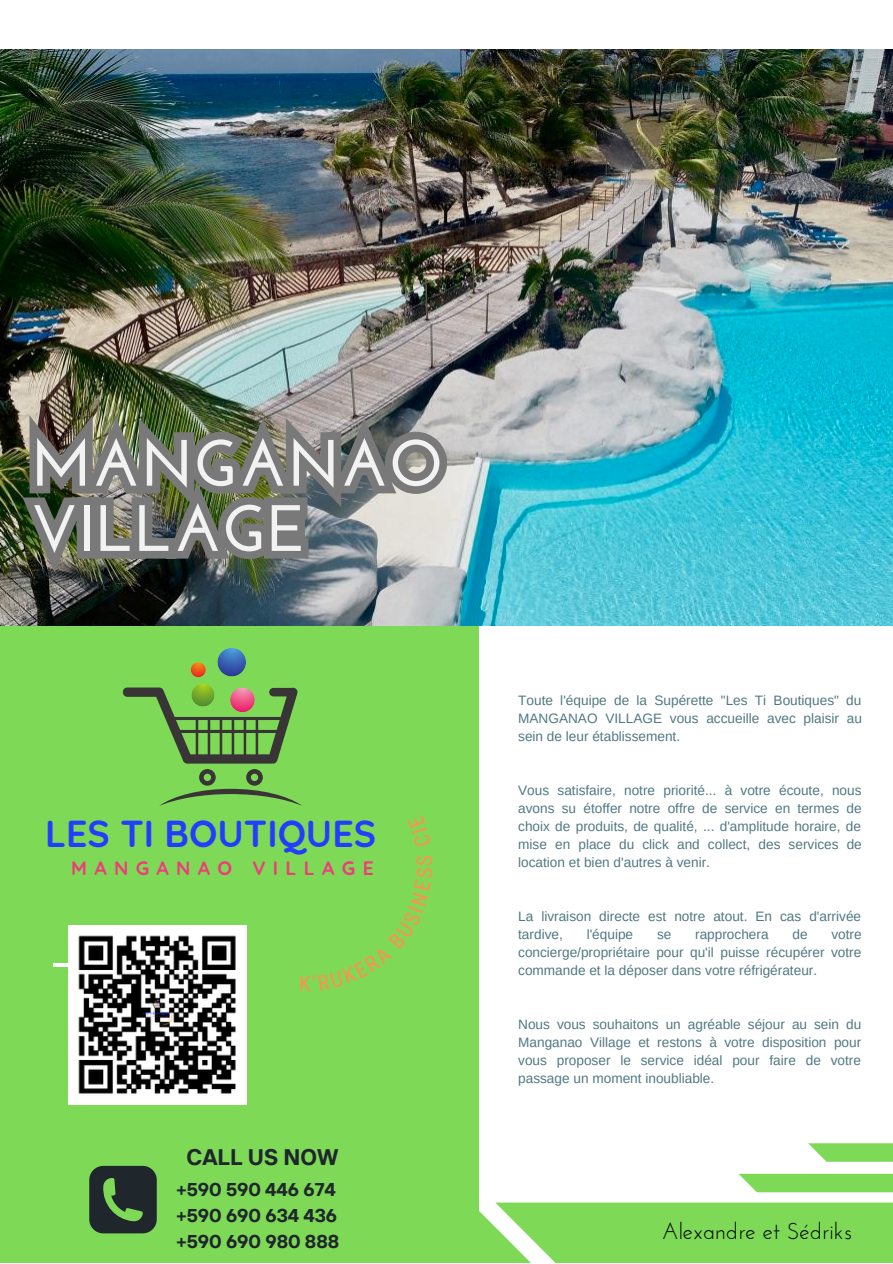
<style>
.page{position:relative;width:893px;height:1264px;background:#fff}
.page>*{position:absolute;margin:0;border:0;box-sizing:border-box;transform-origin:0 0}
.t1{font:700 65.4px/65.2px "Josefin Sans";color:#f2f2f2}
.t2{font:700 37.35px "Quicksand";color:#233dff}
.t3{font:22.95px "Josefin Sans";color:#000}
.t4{font:700 22.5px "TT Interphases";color:#1f262c}
.t5{font:21.3px "Roboto Condensed";color:#ff914d}
.t6{font:700 19.35px "Quicksand";letter-spacing:.38em;color:#ef3c7b}
.t7{font:700 18.45px "TT Interphases";color:#1f262c}
.t8{font:13.65px/18px "Arimo";color:#517882;text-align:justify}
</style>
<div class="page">
<div style="left:0;top:616px;width:479px;height:645px;background:#7ed957"></div>
<img style="left:0;top:49px;width:892px;height:576px">
<hr style="left:53px;top:963px;width:133px;height:4px;background:#fff">
<svg style="left:217px;top:647px;width:29px;height:29px"></svg>
<svg style="left:191px;top:683px;width:23px;height:23px"></svg>
<svg style="left:191px;top:662px;width:15px;height:15px"></svg>
<svg style="left:122px;top:687px;width:176px;height:76px"></svg>
<svg style="left:160px;top:769px;width:141px;height:36px"></svg>
<svg style="left:0;top:1211px;width:495px;height:51px"></svg>
<div style="left:495px;top:1202px;width:397px;height:60px;background:#7ed957"></div>
<svg style="left:738px;top:1173px;width:154px;height:19px"></svg>
<svg style="left:808px;top:1143px;width:84px;height:18px"></svg>
<svg style="left:89px;top:1165px;width:68px;height:68px"></svg>
<img style="left:16px;top:391px;width:443px;height:135px">
<img style="left:11px;top:457px;width:305px;height:142px">
<img style="left:68px;top:925px;width:179px;height:179px">
<p class="t1" style="left:31px;top:436px;width:414px">MANGANAO<br>VILLAGE</p>
<p class="t2" style="left:45px;top:809px;width:332px">LES TI BOUTIQUES</p>
<p class="t6" style="left:71px;top:855px;width:304px">MANGANAO VILLAGE</p>
<p class="t5" style="left:299px;top:971px;width:13px">K</p>
<p class="t4" style="left:186px;top:1142px;width:153px">CALL US NOW</p>
<p class="t7" style="left:176px;top:1177px;width:161px">+590 590 446 674</p>
<p class="t7" style="left:176px;top:1203px;width:162px">+590 690 634 436</p>
<p class="t7" style="left:176px;top:1229px;width:164px">+590 690 980 888</p>
<p class="t8" style="left:518px;top:691px;width:345px">Toute l'équipe de la Supérette "Les Ti Boutiques" du MANGANAO VILLAGE vous accueille avec plaisir au sein de leur établissement.</p>
<p class="t8" style="left:518px;top:781px;width:345px">Vous satisfaire, notre priorité... à votre écoute, nous avons su étoffer notre offre de service en termes de choix de produits, de qualité, ... d'amplitude horaire, de mise en place du click and collect, des services de location et bien d'autres à venir.</p>
<p class="t8" style="left:518px;top:907px;width:344px">La livraison directe est notre atout. En cas d'arrivée tardive,</p>
<p class="t8" style="left:586px;top:925px;width:48px">l'équipe</p>
<p class="t8" style="left:657px;top:925px;width:16px">se</p>
<p class="t8" style="left:695px;top:925px;width:75px">rapprochera</p>
<p class="t8" style="left:792px;top:925px;width:17px">de</p>
<p class="t8" style="left:518px;top:925px;width:345px;text-indent:313px">votre concierge/propriétaire pour qu'il puisse récupérer votre commande et la déposer dans votre réfrigérateur.</p>
<p class="t8" style="left:518px;top:1015px;width:344px">Nous vous souhaitons un agréable séjour au sein du Manganao Village et restons à votre disposition pour vous proposer le service idéal pour faire de votre passage un moment inoubliable.</p>
<p class="t3" style="left:661px;top:1221px;width:192px">Alexandre et Sédriks</p>
</div>
